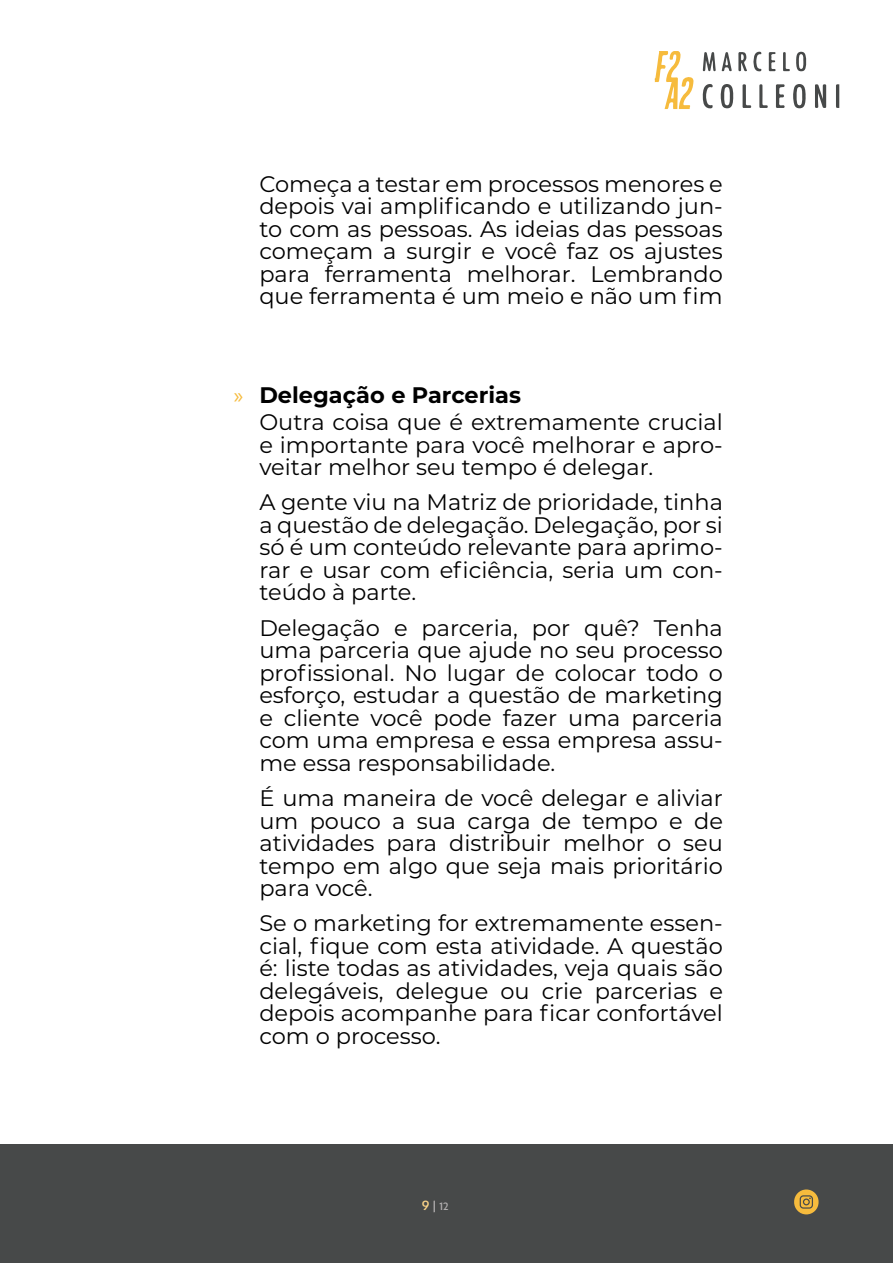
<style>
.page{position:relative;width:893px;height:1263px;background:#fff}
.page>*{position:absolute;margin:0;border:0;box-sizing:border-box;transform-origin:0 0}
.Bullets_paragrafo{font:22.5px/22.5px "Montserrat";color:#000;text-align:justify}
.t1{font:700 22.5px "Montserrat";color:#000}
.t2{font:500 12px "Serenity";color:#b3b0b1}
.s1{font-family:"Myriad Pro";font-weight:400;color:#f6bb3d}
.s2{font-size:15px;color:#fad388}
.s3{font-size:15px}
</style>
<div class="page">
<div style="left:0;top:1144px;width:893px;height:119px;background:#474949"></div>
<svg style="left:836px;top:84px;width:3px;height:24px"></svg>
<svg style="left:655px;top:51px;width:38px;height:58px"></svg>
<svg style="left:815px;top:84px;width:11px;height:24px"></svg>
<svg style="left:720px;top:84px;width:13px;height:24px"></svg>
<svg style="left:793px;top:84px;width:13px;height:24px"></svg>
<svg style="left:776px;top:84px;width:9px;height:24px"></svg>
<svg style="left:796px;top:52px;width:10px;height:19px"></svg>
<svg style="left:703px;top:84px;width:10px;height:25px"></svg>
<svg style="left:738px;top:52px;width:9px;height:19px"></svg>
<svg style="left:743px;top:84px;width:8px;height:24px"></svg>
<svg style="left:703px;top:52px;width:29px;height:19px"></svg>
<svg style="left:759px;top:84px;width:9px;height:24px"></svg>
<svg style="left:769px;top:52px;width:7px;height:19px"></svg>
<svg style="left:753px;top:51px;width:8px;height:21px"></svg>
<svg style="left:783px;top:52px;width:7px;height:19px"></svg>
<svg style="left:794px;top:1189px;width:25px;height:25px"></svg>
<p class="Bullets_paragrafo" style="left:259px;top:172px;width:465px">Começa a testar em processos menores e depois vai amplificando e utilizando jun&shy;to com as pessoas. As ideias das pessoas começam a surgir e você faz os ajustes para ferramenta melhorar. Lembrando que ferramenta é um meio e não um fim</p>
<p class="t1" style="left:234px;top:379px;width:289px"><span class="s1">»</span> Delegação e Parcerias</p>
<p class="Bullets_paragrafo" style="left:259px;top:410px;width:465px">Outra coisa que é extremamente crucial e importante para você melhorar e apro&shy;veitar melhor seu tempo é delegar.</p>
<p class="Bullets_paragrafo" style="left:259px;top:490px;width:465px">A gente viu na Matriz de prioridade, tinha a questão de delegação. Delegação, por si só é um conteúdo relevante para aprimo&shy;rar e usar com eficiência, seria um con&shy;teúdo à parte.</p>
<p class="Bullets_paragrafo" style="left:259px;top:616px;width:465px">Delegação e parceria, por quê? Tenha uma parceria que ajude no seu processo profissional. No lugar de colocar todo o esforço, estudar a questão de marketing e cliente você pode fazer uma parceria com uma empresa e essa empresa assu&shy;me essa responsabilidade.</p>
<p class="Bullets_paragrafo" style="left:259px;top:786px;width:465px">É uma maneira de você delegar e aliviar um pouco a sua carga de tempo e de atividades para distribuir melhor o seu tempo em algo que seja mais prioritário para você.</p>
<p class="Bullets_paragrafo" style="left:259px;top:911px;width:465px">Se o marketing for extremamente essen&shy;cial, fique com esta atividade. A questão é: liste todas as atividades, veja quais são delegáveis, delegue ou crie parcerias e depois acompanhe para ficar confortável com o processo.</p>
<p class="t2" style="left:422px;top:1200px;width:28px"><span class="s2">9</span><span class="s3">|</span> 12</p>
</div>
